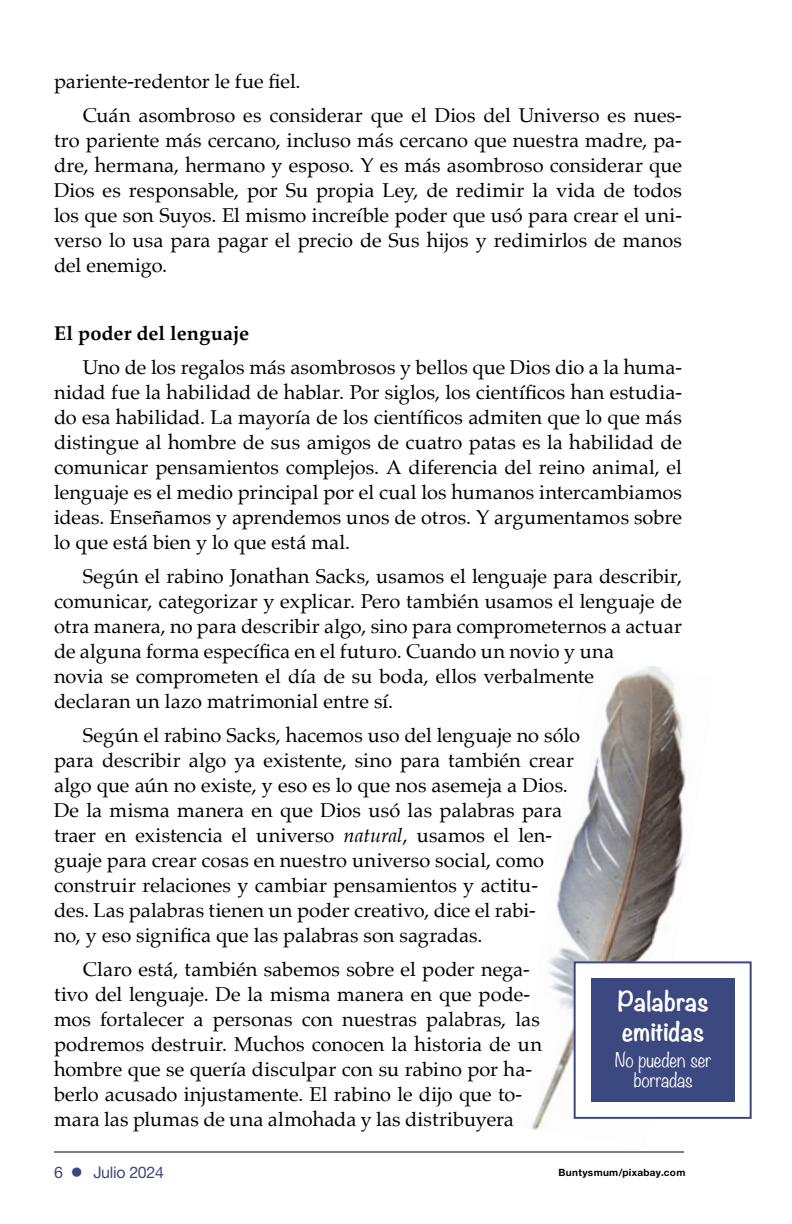
<style>
.page{position:relative;width:792px;height:1224px;background:#fff}
.page>*{position:absolute;margin:0;border:0;box-sizing:border-box;transform-origin:0 0}
.t1{font:700 24px/30px "Noteworthy";color:#fff}
.t2{font:20px/25px "Palatino";color:#000}
.t3{font:700 20px "Palatino";letter-spacing:.005em;color:#000}
.t4{font:300 18px/20px "Noteworthy";color:#fff;text-align:center}
.t5{font:16px "Helvetica Neue LT Std";letter-spacing:-.02em;color:#3c4981}
.t6{font:700 10px "Helvetica Neue LT Std";letter-spacing:.03em;color:#000}
.s1{font-style:italic}
</style>
<div class="page">
<hr style="left:54px;top:1152px;width:630px;height:1px;background:#000">
<img style="left:531px;top:666px;width:155px;height:464px">
<div style="left:574px;top:961px;width:178px;height:158px;background:#fff;border:2px solid #3c4981"></div>
<div style="left:591px;top:978px;width:143px;height:124px;background:#3c4981"></div>
<p class="t2" style="left:83px;top:65px;width:601px;line-height:34px;text-indent:-29px">pariente-redentor le fue fiel.<br>Cuán asombroso es considerar que el Dios del Universo es nues-</p>
<p class="t2" style="left:54px;top:128px;width:630px;text-align:justify">tro pariente más cercano, incluso más cercano que nuestra madre, pa&shy;dre, hermana, hermano y esposo. Y es más asombroso considerar que Dios es responsable, por Su propia Ley, de redimir la vida de todos los que son Suyos. El mismo increíble poder que usó para crear el uni&shy;verso lo usa para pagar el precio de Sus hijos y redimirlos de manos del enemigo.</p>
<p class="t3" style="left:54px;top:317px;width:197px">El poder del lenguaje</p>
<p class="t2" style="left:54px;top:355px;width:630px;text-align:justify;text-indent:29px">Uno de los regalos más asombrosos y bellos que Dios dio a la huma&shy;nidad fue la habilidad de hablar. Por siglos, los científicos han estudia&shy;do esa habilidad. La mayoría de los científicos admiten que lo que más distingue al hombre de sus amigos de cuatro patas es la habilidad de comunicar pensamientos complejos. A diferencia del reino animal, el lenguaje es el medio principal por el cual los humanos intercambiamos ideas. Enseñamos y aprendemos unos de otros. Y argumentamos sobre lo que está bien y lo que está mal.</p>
<p class="t2" style="left:54px;top:564px;width:630px;text-indent:29px">Según el rabino Jonathan Sacks, usamos el lenguaje para describir, comunicar, categorizar y explicar. Pero también usamos el lenguaje de otra manera, no para describir algo, sino para comprometernos a actuar de alguna forma específica en el futuro. Cuando un novio y una<br>novia se comprometen el día de su boda, ellos verbalmente<br>declaran un lazo matrimonial entre sí.</p>
<p class="t2" style="left:54px;top:723px;width:528px;text-indent:29px">Según el rabino Sacks, hacemos uso del lenguaje no sólo para describir algo ya existente, sino para también crear algo que aún no existe, y eso es lo que nos asemeja a Dios.<br>De la misma manera en que Dios usó las palabras para traer en existencia el universo <span class="s1">natural</span>, usamos el len&shy;guaje para crear cosas en nuestro universo social, como construir relaciones y cambiar pensamientos y actitu-<br>des. Las palabras tienen un poder creativo, dice el rabi-<br>no, y eso significa que las palabras son sagradas.</p>
<p class="t2" style="left:54px;top:957px;width:490px;text-indent:29px">Claro está, también sabemos sobre el poder nega&shy;tivo del lenguaje. De la misma manera en que pode&shy;mos fortalecer a personas con nuestras palabras, las podremos destruir. Muchos conocen la historia de un hombre que se quería disculpar con su rabino por ha&shy;berlo acusado injustamente. El rabino le dijo que to&shy;mara las plumas de una almohada y las distribuyera</p>
<p class="t6" style="left:559px;top:1167px;width:128px">Buntysmum/pixabay.com</p>
<p class="t1" style="left:618px;top:986px;width:93px">Palabras emitidas</p>
<p class="t4" style="left:615px;top:1049px;width:98px">No pueden ser borradas</p>
<p class="t5" style="left:54px;top:1162px;width:111px">6 ● Julio 2024</p>
</div>
